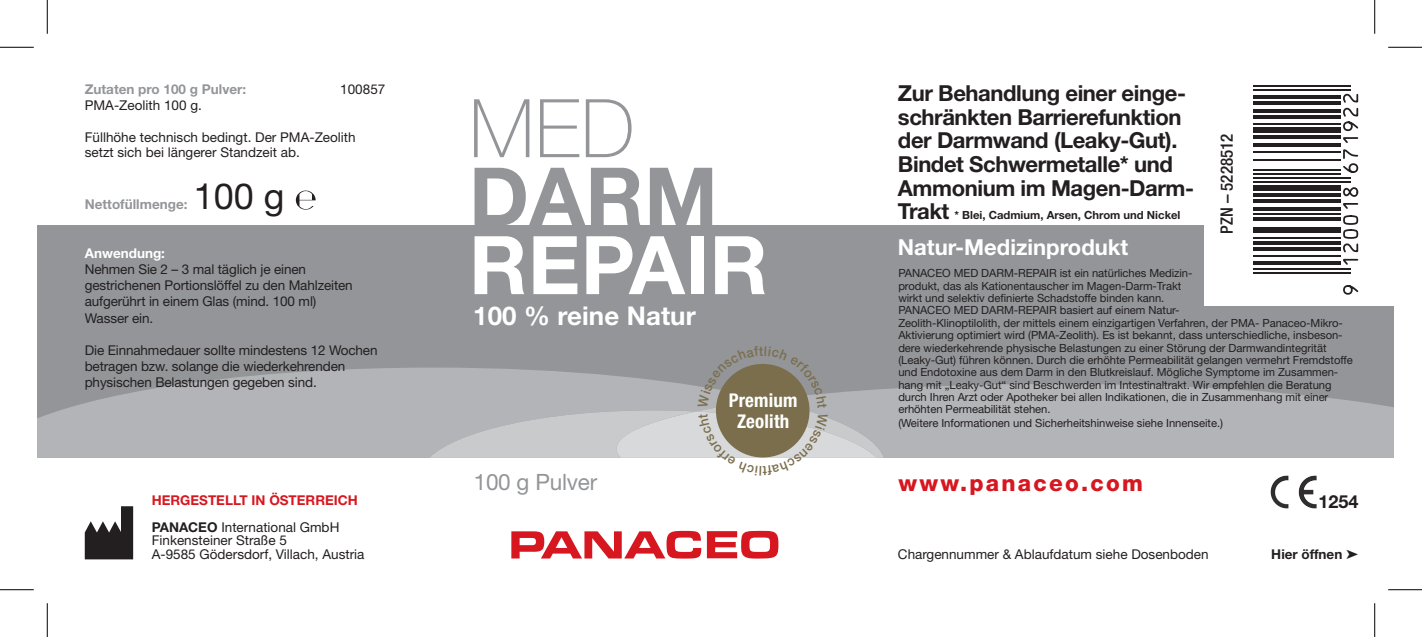
<style>
.page{position:relative;width:1422px;height:637px;background:#fff}
.page>*{position:absolute;margin:0;border:0;box-sizing:border-box;transform-origin:0 0}
.t1{font:700 81px "Helvetica Neue LT";letter-spacing:.005em;color:#fff}
.t2{font:700 81px "Helvetica Neue LT";color:#939598}
.t3{font:100 81px "Helvetica Neue LT";color:#939598}
.t4{font:36px "Helvetica Neue LT";color:#231f20}
.t5{font:700 25.88px "Helvetica Neue LT";letter-spacing:.005em;color:#fff}
.t6{font:800 22.5px "Helvetica Neue LT";letter-spacing:.1em;color:#d7171f}
.t7{font:22.5px "Helvetica Neue LT";letter-spacing:-.01em;color:#939598}
.t8{font:700 22.05px/23.6px "Helvetica Neue LT";letter-spacing:-.02em;color:#231f20}
.t9{font:700 22.05px "Helvetica Neue LT";color:#fff}
.t10{font:700 condensed 18.9px/20.2px "Helvetica Neue LT";letter-spacing:.01em;color:#fff;text-align:center}
.t11{font:700 18px "Helvetica Neue LT";color:#231f20}
.t12{font:500 condensed 17.1px "Helvetica Neue LT";color:#231f20}
.t13{font:13.5px/16.2px "Helvetica Neue LT";letter-spacing:-.01em;color:#231f20}
.t14{font:700 13.5px/27px "Helvetica Neue LT";color:#d7171f}
.t15{font:700 13.5px "Helvetica Neue LT";color:#939598}
.t16{font:700 13.5px "Helvetica Neue LT";color:#231f20}
.t17{font:700 13.5px "Helvetica Neue LT";color:#fff}
.t18{font:11.25px/12.4px "Helvetica Neue LT";letter-spacing:-.005em;color:#231f20}
.t19{font:700 11.25px "Helvetica Neue LT";color:#231f20}
.s1{color:#231f20}
.s2{font-weight:400;color:#231f20}
.s3{font-size:22.05px}
</style>
<div class="page">
<div style="left:37px;top:225px;width:1356px;height:233px;background:#939598"></div>
<svg style="left:1274px;top:475px;width:43px;height:34px"></svg>
<svg style="left:884px;top:384px;width:509px;height:74px;background:#b0b1b5"></svg>
<svg style="left:37px;top:367px;width:384px;height:91px;fill:#b3b4b8"></svg>
<svg style="left:85px;top:506px;width:48px;height:53px"></svg>
<img style="left:1270px;top:475px;width:16px;height:27px">
<svg style="left:296px;top:190px;width:19px;height:20px"></svg>
<div style="left:1204px;top:63px;width:189px;height:243px;background:#fff"></div>
<hr style="left:1204px;top:272px;width:146px;height:2px;background:#231f20">
<hr style="left:1204px;top:268px;width:146px;height:2px;background:#231f20">
<svg style="left:1253px;top:261px;width:87px;height:3px"></svg>
<hr style="left:1204px;top:254px;width:136px;height:2px;background:#231f20">
<svg style="left:1253px;top:247px;width:87px;height:3px"></svg>
<svg style="left:1253px;top:241px;width:87px;height:3px"></svg>
<hr style="left:1204px;top:236px;width:136px;height:2px;background:#231f20">
<div style="left:1204px;top:226px;width:136px;height:6px;background:#231f20"></div>
<hr style="left:1204px;top:217px;width:136px;height:3px;background:#231f20">
<hr style="left:1204px;top:213px;width:136px;height:2px;background:#231f20">
<hr style="left:1204px;top:207px;width:136px;height:4px;background:#231f20">
<hr style="left:1204px;top:199px;width:136px;height:4px;background:#231f20">
<hr style="left:1204px;top:193px;width:136px;height:4px;background:#231f20">
<div style="left:1204px;top:185px;width:136px;height:6px;background:#231f20"></div>
<hr style="left:1204px;top:181px;width:146px;height:2px;background:#231f20">
<hr style="left:1204px;top:177px;width:146px;height:2px;background:#231f20">
<hr style="left:1204px;top:173px;width:136px;height:2px;background:#231f20">
<hr style="left:1204px;top:169px;width:136px;height:2px;background:#231f20">
<hr style="left:1204px;top:159px;width:136px;height:2px;background:#231f20">
<hr style="left:1204px;top:151px;width:136px;height:2px;background:#231f20">
<hr style="left:1204px;top:143px;width:136px;height:4px;background:#231f20">
<hr style="left:1204px;top:135px;width:136px;height:4px;background:#231f20">
<div style="left:1204px;top:127px;width:136px;height:6px;background:#231f20"></div>
<hr style="left:1204px;top:123px;width:136px;height:2px;background:#231f20">
<hr style="left:1204px;top:115px;width:136px;height:4px;background:#231f20">
<hr style="left:1204px;top:109px;width:136px;height:4px;background:#231f20">
<hr style="left:1204px;top:101px;width:136px;height:4px;background:#231f20">
<hr style="left:1204px;top:95px;width:136px;height:4px;background:#231f20">
<hr style="left:1204px;top:89px;width:146px;height:2px;background:#231f20">
<hr style="left:1204px;top:85px;width:146px;height:2px;background:#231f20">
<svg style="left:1343px;top:285px;width:15px;height:10px"></svg>
<svg style="left:1343px;top:187px;width:16px;height:78px"></svg>
<svg style="left:1343px;top:93px;width:15px;height:80px"></svg>
<div style="left:1204px;top:71px;width:48px;height:225px;background:#fff"></div>
<hr style="left:0;top:47px;width:34px;height:1px;background:#000">
<hr style="left:1387px;top:47px;width:34px;height:1px;background:#000">
<hr style="left:0;top:589px;width:34px;height:1px;background:#000">
<hr style="left:1387px;top:589px;width:34px;height:1px;background:#000">
<hr style="left:47px;top:0;width:1px;height:34px;background:#000">
<hr style="left:47px;top:603px;width:1px;height:34px;background:#000">
<hr style="left:1373px;top:0;width:1px;height:34px;background:#000">
<hr style="left:1373px;top:603px;width:1px;height:34px;background:#000">
<svg style="left:421px;top:364px;width:463px;height:194px"></svg>
<p class="t15" style="left:85px;top:81px;width:163px">Zutaten pro 100 g Pulver:</p>
<p class="t13" style="left:340px;top:81px;width:47px">100857</p>
<p class="t13" style="left:85px;top:97px;width:119px">PMA-Zeolith 100 g.</p>
<p class="t13" style="left:85px;top:129px;width:272px">Füllhöhe technisch bedingt. Der PMA-Zeolith setzt sich bei längerer Standzeit ab.</p>
<p class="t15" style="left:85px;top:196px;width:104px">Nettofüllmenge:</p>
<h2 class="t4" style="left:194px;top:175px;width:92px">100 g</h2>
<p class="t17" style="left:85px;top:244px;width:82px">Anwendung:</p>
<p class="t13" style="left:85px;top:261px;width:269px">Nehmen Sie 2 – 3 mal täglich je einen gestrichenen Portionslöffel zu den Mahlzeiten aufgerührt in einem Glas (mind. 100 ml)<br>Wasser ein.</p>
<p class="t13" style="left:85px;top:342px;width:294px">Die Einnahmedauer sollte mindestens 12 Wochen betragen bzw. solange die wiederkehrenden physischen Belastungen gegeben sind.</p>
<p class="t14" style="left:152px;top:486px;width:207px">HERGESTELLT IN ÖSTERREICH<br><span class="s1">PANACEO</span> <span class="s2">International GmbH</span></p>
<p class="t13" style="left:152px;top:533px;width:214px;line-height:13.5px">Finkensteiner Straße 5<br>A-9585 Gödersdorf, Villach, Austria</p>
<h1 class="t3" style="left:469px;top:82px;width:167px">MED</h1>
<h1 class="t2" style="left:469px;top:147px;width:250px">DARM</h1>
<h1 class="t1" style="left:469px;top:215px;width:300px">REPAIR</h1>
<h3 class="t5" style="left:473px;top:300px;width:224px">100 % reine Natur</h3>
<h3 class="t7" style="left:473px;top:468px;width:125px">100 g Pulver</h3>
<h3 class="t10" style="left:728px;top:390px;width:70px">Premium<br>Zeolith</h3>
<h3 class="t8" style="left:897px;top:81px;width:297px">Zur Behandlung einer einge&shy;schränkten Barrierefunktion der Darmwand (Leaky-Gut).<br>Bindet Schwermetalle* und<br>Ammonium im Magen-Darm-</h3>
<p class="t19" style="left:897px;top:208px;width:284px"><span class="s3">Trakt</span> * Blei, Cadmium, Arsen, Chrom und Nickel</p>
<h3 class="t9" style="left:897px;top:234px;width:232px">Natur-Medizinprodukt</h3>
<h3 class="t12" style="left:1216px;top:234px;width:102px;rotate:-90deg">PZN – 5228512</h3>
<p class="t18" style="left:898px;top:267px;width:456px">PANACEO MED DARM-REPAIR ist ein natürliches Medizin-<br>produkt, das als Kationentauscher im Magen-Darm-Trakt<br>wirkt und selektiv definierte Schadstoffe binden kann.<br>PANACEO MED DARM-REPAIR basiert auf einem Natur-<br>Zeolith-Klinoptilolith, der mittels einem einzigartigen Verfahren, der PMA- Panaceo-Mikro-Aktivierung optimiert wird (PMA-Zeolith). Es ist bekannt, dass unterschiedliche, insbeson&shy;dere wiederkehrende physische Belastungen zu einer Störung der Darmwandintegrität (Leaky-Gut) führen können. Durch die erhöhte Permeabilität gelangen vermehrt Fremdstoffe und Endotoxine aus dem Darm in den Blutkreislauf. Mögliche Symptome im Zusammen&shy;hang mit „Leaky-Gut“ sind Beschwerden im Intestinaltrakt. Wir empfehlen die Beratung durch Ihren Arzt oder Apotheker bei allen Indikationen, die in Zusammenhang mit einer erhöhten Permeabilität stehen.<br>(Weitere Informationen und Sicherheitshinweise siehe Innenseite.)</p>
<h3 class="t6" style="left:898px;top:469px;width:246px">www.panaceo.com</h3>
<h3 class="t11" style="left:1318px;top:491px;width:42px">1254</h3>
<p class="t13" style="left:897px;top:545px;width:312px">Chargennummer &amp; Ablaufdatum siehe Dosenboden</p>
<p class="t16" style="left:1271px;top:546px;width:89px">Hier öffnen ➤</p>
</div>
